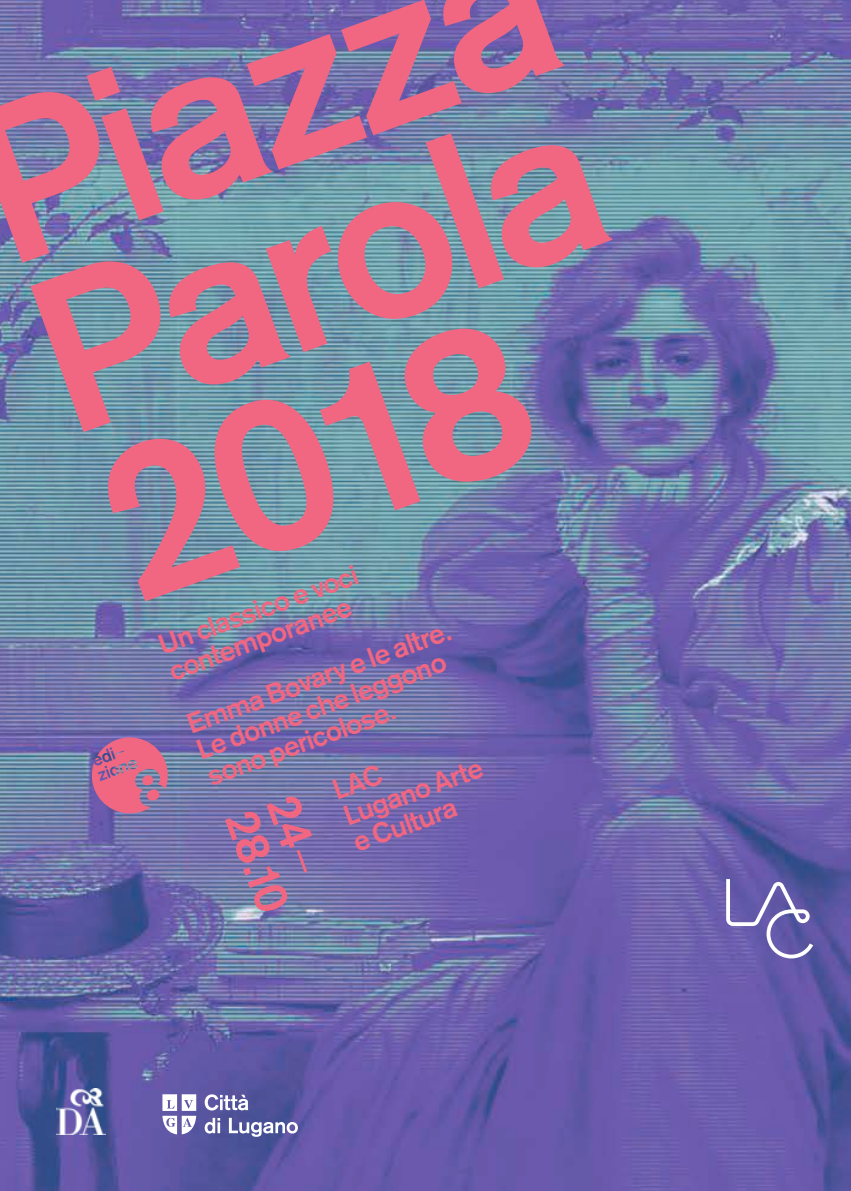
<style>
.page{position:relative;width:851px;height:1191px;background:#fff}
.page>*{position:absolute;margin:0;border:0;box-sizing:border-box;transform-origin:0 0}
.t1{font:500 220px/180px "Akzidenz Grotesk Pro";color:#f16681;text-align:justify}
.t2{font:500 48px/44px "Akzidenz Grotesk Pro";color:#f16681}
.t3{font:500 28px/28px "Akzidenz Grotesk Pro";color:#f16681}
.s1{font-weight:300}
</style>
<div class="page">
<img style="left:0;top:0;width:850px;height:1191px">
<svg style="left:726px;top:879px;width:87px;height:79px;background:#7972b4"></svg>
<svg style="left:91px;top:732px;width:78px;height:86px;background:#b46993"></svg>
<svg style="left:162px;top:1094px;width:34px;height:40px"></svg>
<svg style="left:205px;top:1094px;width:43px;height:16px"></svg>
<svg style="left:205px;top:1117px;width:15px;height:16px"></svg>
<svg style="left:229px;top:1117px;width:69px;height:19px"></svg>
<img style="left:57px;top:1089px;width:49px;height:45px">
<h1 class="t1" style="left:-53px;top:109px;width:606px;rotate:-20deg">Piazza Parola 2018</h1>
<p class="t3" style="left:154px;top:632px;width:212px;rotate:-20deg">Un classico e voci contemporanee</p>
<p class="t3" style="left:183px;top:711px;width:280px;rotate:-20deg">Emma Bovary e le altre.<br>Le donne che leggono sono pericolose.</p>
<h2 class="t2" style="left:302px;top:788px;width:107px;rotate:70deg">24<span class="s1">–<br></span>28.10</h2>
<p class="t3" style="left:328px;top:777px;width:149px;rotate:-20deg">LAC<br>Lugano Arte e Cultura</p>
</div>
